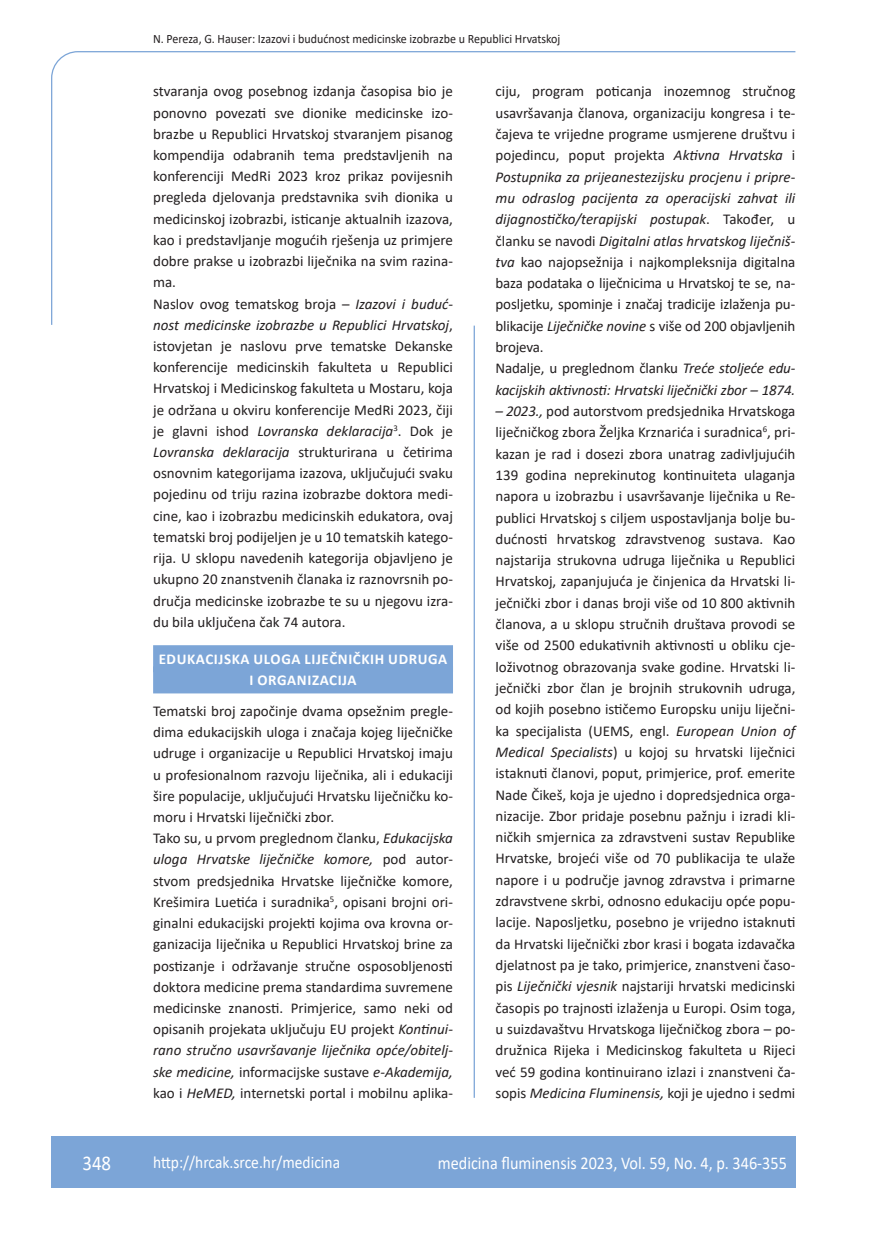
<style>
.page{position:relative;width:872px;height:1234px;background:#fff}
.page>*{position:absolute;margin:0;border:0;box-sizing:border-box;transform-origin:0 0}
.t1{font:21px "Calibri";color:#fff;scale:.9 1}
.t2{font:18px "Calibri";color:#fff;scale:.9 1}
.t3{font:17.25px "Calibri";color:#fff;scale:.9 1}
.osnovni_tekst{font:15px/21.3px "Calibri";color:#231f20;text-align:justify}
.osnovni_tekst-2{font:italic 15px/21.3px "Calibri";letter-spacing:-.01em;color:#231f20}
.naslov_ruler{font:700 15px "Calibri";letter-spacing:.04em;color:#fff}
.glava{font:12.75px "Calibri";color:#231f20;scale:.94 1}
.s1{font-style:italic}
.s2{font-style:normal}
</style>
<div class="page">
<svg style="left:51px;top:51px;width:745px;height:274px"></svg>
<hr style="left:473px;top:325px;width:2px;height:772px;background:#7ca5d7">
<div style="left:51px;top:1135px;width:744px;height:51px;background:#7ca5d7"></div>
<div style="left:153px;top:645px;width:300px;height:27px;background:#7ca5d7"></div>
<div style="left:153px;top:666px;width:300px;height:27px;background:#7ca5d7"></div>
<p class="glava" style="left:153px;top:29px;width:435px">N. Pereza, G. Hauser: Izazovi i budućnost medicinske izobrazbe u Republici Hrvatskoj</p>
<p class="osnovni_tekst" style="left:153px;top:80px;width:301px">stvaranja ovog posebnog izdanja časopisa bio je ponovno povezati sve dionike medicinske izo&shy;brazbe u Republici Hrvatskoj stvaranjem pisanog kompendija odabranih tema predstavljenih na konferenciji MedRi 2023 kroz prikaz povijesnih pregleda djelovanja predstavnika svih dionika u medicinskoj izobrazbi, isticanje aktualnih izazova, kao i predstavljanje mogućih rješenja uz primjere dobre prakse u izobrazbi liječnika na svim razina&shy;ma.</p>
<p class="osnovni_tekst" style="left:153px;top:292px;width:301px">Naslov ovog tematskog broja – <span class="s1">Izazovi i buduć&shy;nost medicinske izobrazbe u Republici Hrvatskoj</span>, istovjetan je naslovu prve tematske Dekanske konferencije medicinskih fakulteta u Republici Hrvatskoj i Medicinskog fakulteta u Mostaru, koja je održana u okviru konferencije MedRi 2023, čiji je glavni ishod <span class="s1">Lovranska deklaracija</span><sup>3</sup>. Dok je <span class="s1">Lovranska deklaracija</span> strukturirana u četirima osnovnim kategorijama izazova, uključujući svaku pojedinu od triju razina izobrazbe doktora medi&shy;cine, kao i izobrazbu medicinskih edukatora, ovaj tematski broj podijeljen je u 10 tematskih katego&shy;rija. U sklopu navedenih kategorija objavljeno je ukupno 20 znanstvenih članaka iz raznovrsnih po&shy;dručja medicinske izobrazbe te su u njegovu izra&shy;du bila uključena čak 74 autora.</p>
<p class="naslov_ruler" style="left:159px;top:648px;width:290px">EDUKACIJSKA ULOGA LIJEČNIČKIH UDRUGA</p>
<p class="naslov_ruler" style="left:249px;top:669px;width:109px">I ORGANIZACIJA</p>
<p class="osnovni_tekst" style="left:153px;top:699px;width:301px">Tematski broj započinje dvama opsežnim pregle&shy;dima edukacijskih uloga i značaja kojeg liječničke udruge i organizacije u Republici Hrvatskoj imaju u profesionalnom razvoju liječnika, ali i edukaciji šire populacije, uključujući Hrvatsku liječničku ko&shy;moru i Hrvatski liječnički zbor.</p>
<p class="osnovni_tekst" style="left:153px;top:827px;width:301px">Tako su, u prvom preglednom članku, <span class="s1">Edukacijska uloga Hrvatske liječničke komore,</span> pod autor&shy;stvom predsjednika Hrvatske liječničke komore, Krešimira Luetića i suradnika<sup>5</sup>, opisani brojni ori&shy;ginalni edukacijski projekti kojima ova krovna or&shy;ganizacija liječnika u Republici Hrvatskoj brine za postizanje i održavanje stručne osposobljenosti doktora medicine prema standardima suvremene medicinske znanosti. Primjerice, samo neki od opisanih projekata uključuju EU projekt <span class="s1">Kontinui&shy;rano stručno usavršavanje liječnika opće/obitelj&shy;ske medicine,</span> informacijske sustave <span class="s1">e-Akademija, </span>kao i <span class="s1">HeMED,</span> internetski portal i mobilnu aplika-</p>
<p class="osnovni_tekst" style="left:495px;top:80px;width:301px">ciju, program poticanja inozemnog stručnog usavršavanja članova, organizaciju kongresa i te&shy;čajeva te vrijedne programe usmjerene društvu i pojedincu, poput projekta <span class="s1">Aktivna Hrvatska</span> i <span class="s1">Postupnika za prijeanestezijsku procjenu i pripre&shy;mu odraslog pacijenta za operacijski zahvat ili dijagnostičko/terapijski postupak</span>. Također, u članku se navodi <span class="s1">Digitalni atlas hrvatskog liječniš&shy;tva</span> kao najopsežnija i najkompleksnija digitalna baza podataka o liječnicima u Hrvatskoj te se, na&shy;posljetku, spominje i značaj tradicije izlaženja pu&shy;blikacije <span class="s1">Liječničke novine</span> s više od 200 objavljenih brojeva.</p>
<p class="osnovni_tekst-2" style="left:495px;top:357px;width:301px"><span class="s2">Nadalje, u preglednom članku</span> Treće stoljeće edu&shy;kacijskih aktivnosti: Hrvatski liječnički zbor – 1874.</p>
<p class="osnovni_tekst" style="left:495px;top:400px;width:301px"><span class="s1">– 2023.,</span> pod autorstvom predsjednika Hrvatskoga liječničkog zbora Željka Krznarića i suradnica<sup>6</sup>, pri&shy;kazan je rad i dosezi zbora unatrag zadivljujućih 139 godina neprekinutog kontinuiteta ulaganja napora u izobrazbu i usavršavanje liječnika u Re&shy;publici Hrvatskoj s ciljem uspostavljanja bolje bu&shy;dućnosti hrvatskog zdravstvenog sustava. Kao najstarija strukovna udruga liječnika u Republici Hrvatskoj, zapanjujuća je činjenica da Hrvatski li&shy;ječnički zbor i danas broji više od 10 800 aktivnih članova, a u sklopu stručnih društava provodi se više od 2500 edukativnih aktivnosti u obliku cje&shy;loživotnog obrazovanja svake godine. Hrvatski li&shy;ječnički zbor član je brojnih strukovnih udruga, od kojih posebno ističemo Europsku uniju liječni&shy;ka specijalista (UEMS, engl. <span class="s1">European Union of Medical Specialists</span>) u kojoj su hrvatski liječnici istaknuti članovi, poput, primjerice, prof. emerite Nade Čikeš, koja je ujedno i dopredsjednica orga&shy;nizacije. Zbor pridaje posebnu pažnju i izradi kli&shy;ničkih smjernica za zdravstveni sustav Republike Hrvatske, brojeći više od 70 publikacija te ulaže napore i u područje javnog zdravstva i primarne zdravstvene skrbi, odnosno edukaciju opće popu&shy;lacije. Naposljetku, posebno je vrijedno istaknuti da Hrvatski liječnički zbor krasi i bogata izdavačka djelatnost pa je tako, primjerice, znanstveni časo&shy;pis <span class="s1">Liječnički vjesnik</span> najstariji hrvatski medicinski časopis po trajnosti izlaženja u Europi. Osim toga, u suizdavaštvu Hrvatskoga liječničkog zbora – po&shy;družnica Rijeka i Medicinskog fakulteta u Rijeci već 59 godina kontinuirano izlazi i znanstveni ča&shy;sopis <span class="s1">Medicina Fluminensis,</span> koji je ujedno i sedmi</p>
<p class="t1" style="left:82px;top:1147px;width:33px">348</p>
<p class="t3" style="left:153px;top:1149px;width:209px">http://hrcak.srce.hr/medicina</p>
<p class="t2" style="left:438px;top:1149px;width:389px">medicina fluminensis 2023, Vol. 59, No. 4, p. 346-355</p>
</div>
